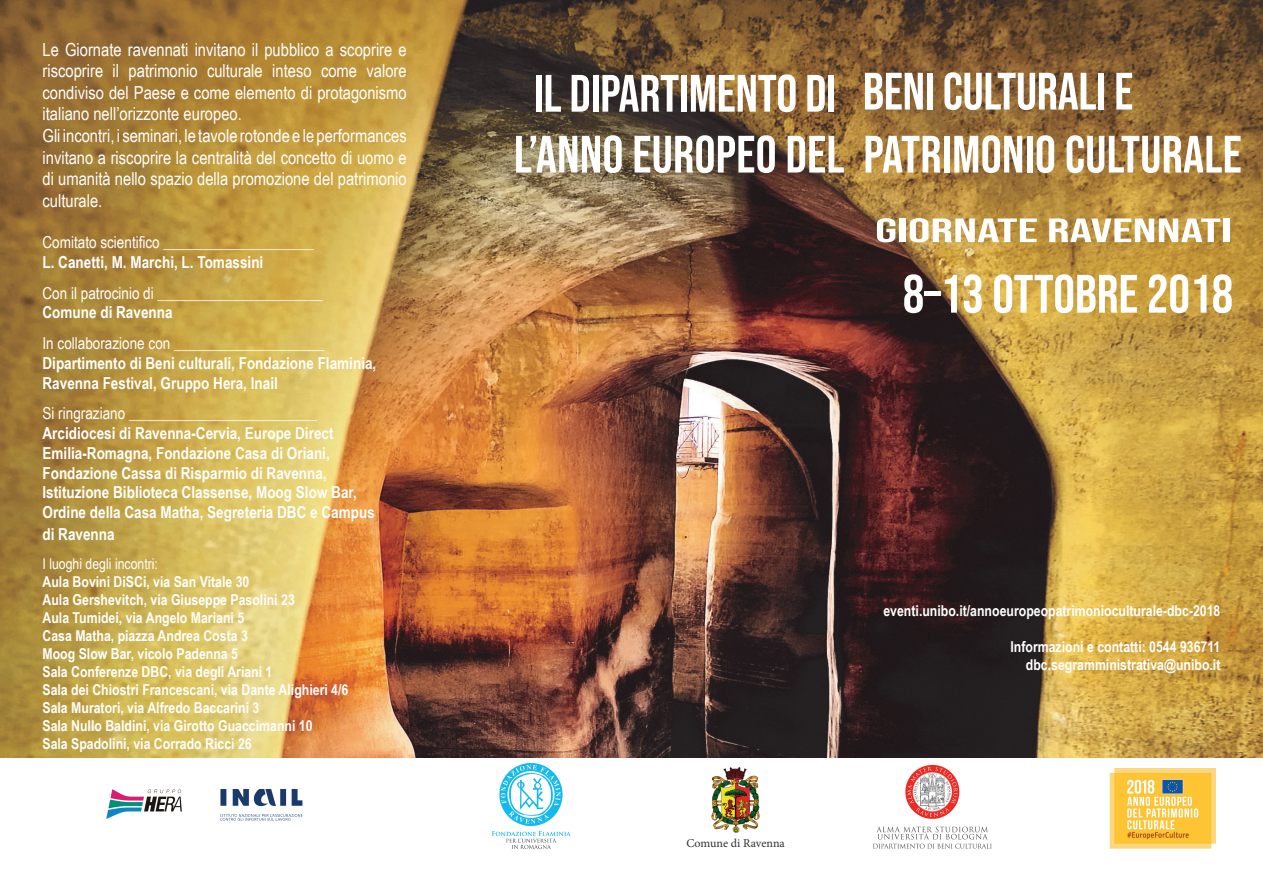
<style>
.page{position:relative;width:1263px;height:893px;background:#fff}
.page>*{position:absolute;margin:0;border:0;box-sizing:border-box;transform-origin:0 0}
.t1{font:54px "Bebas Neue";color:#fff}
.t2{font:52.5px/63px "Bebas Neue";letter-spacing:-.005em;color:#fff}
.t3{font:33.75px "Bebas Neue";color:#fff;scale:1.67 1}
.t4{font:18px/21.6px "Arial Narrow";color:#fff}
.t5{font:700 16.5px/19.8px "Arial Narrow";color:#fff}
.t6{font:16.5px "Arial Narrow";color:#fff}
.t7{font:700 15px/18px "Arial Narrow";color:#fff}
.t8{font:15px "Arial Narrow";color:#fff}
.t9{font:12px "Minion Pro";color:#312f30}
</style>
<div class="page">
<img style="left:0;top:0;width:1263px;height:758px">
<img style="left:1109px;top:769px;width:106px;height:80px">
<img style="left:873px;top:765px;width:119px;height:84px">
<img style="left:492px;top:763px;width:79px;height:86px">
<img style="left:106px;top:790px;width:76px;height:28px">
<img style="left:220px;top:789px;width:83px;height:32px">
<img style="left:711px;top:767px;width:49px;height:66px">
<p class="t4" style="left:43px;top:38px;width:366px">Le Giornate ravennati invitano il pubblico a scoprire e riscoprire il patrimonio culturale inteso come valore condiviso del Paese e come elemento di protagonismo italiano nell’orizzonte europeo.<br>Gli incontri, i seminari, le tavole rotonde e le performances invitano a riscoprire la centralità del concetto di uomo e di umanità nello spazio della promozione del patrimonio culturale.</p>
<p class="t6" style="left:43px;top:230px;width:273px">Comitato scientifico ____________________</p>
<p class="t5" style="left:43px;top:252px;width:222px">L. Canetti, M. Marchi, L. Tomassini</p>
<p class="t6" style="left:43px;top:281px;width:282px">Con il patrocinio di ______________________</p>
<p class="t5" style="left:43px;top:302px;width:132px">Comune di Ravenna</p>
<p class="t6" style="left:43px;top:331px;width:284px">In collaborazione con ____________________</p>
<p class="t5" style="left:43px;top:352px;width:335px">Dipartimento di Beni culturali, Fondazione Flaminia,<br>Ravenna Festival, Gruppo Hera, Inail</p>
<p class="t6" style="left:43px;top:401px;width:276px">Si ringraziano _________________________</p>
<p class="t5" style="left:43px;top:423px;width:334px">Arcidiocesi di Ravenna-Cervia, Europe Direct Emilia-Romagna, Fondazione Casa di Oriani, Fondazione Cassa di Risparmio di Ravenna, Istituzione Biblioteca Classense, Moog Slow Bar, Ordine della Casa Matha, Segreteria DBC e Campus</p>
<p class="t5" style="left:43px;top:523px;width:74px">di Ravenna</p>
<p class="t8" style="left:43px;top:552px;width:117px">I luoghi degli incontri:</p>
<p class="t7" style="left:43px;top:572px;width:307px">Aula Bovini DiSCi, via San Vitale 30<br>Aula Gershevitch, via Giuseppe Pasolini 23<br>Aula Tumidei, via Angelo Mariani 5<br>Casa Matha, piazza Andrea Costa 3<br>Moog Slow Bar, vicolo Padenna 5<br>Sala Conferenze DBC, via degli Ariani 1<br>Sala dei Chiostri Francescani, via Dante Alighieri 4/6<br>Sala Muratori, via Alfredo Baccarini 3<br>Sala Nullo Baldini, via Girotto Guaccimanni 10<br>Sala Spadolini, via Corrado Ricci 26</p>
<h2 class="t2" style="left:514px;top:59px;width:729px;text-indent:349px">BENI CULTURALI E<br>L’ANNO EUROPEO DEL PATRIMONIO CULTURALE</h2>
<h2 class="t2" style="left:534px;top:61px;width:304px">IL DIPARTIMENTO DI</h2>
<h3 class="t3" style="left:875px;top:211px;width:215px">GIORNATE RAVENNATI</h3>
<h1 class="t1" style="left:903px;top:263px;width:332px">8–13 OTTOBRE 2018</h1>
<p class="t9" style="left:686px;top:835px;width:100px">Comune di Ravenna</p>
<p class="t7" style="left:883px;top:601px;width:338px">eventi.unibo.it/annoeuropeopatrimonioculturale-dbc-2018</p>
<p class="t7" style="left:1010px;top:637px;width:211px;text-align:right">Informazioni e contatti: 0544 936711 dbc.segramministrativa@unibo.it</p>
</div>
